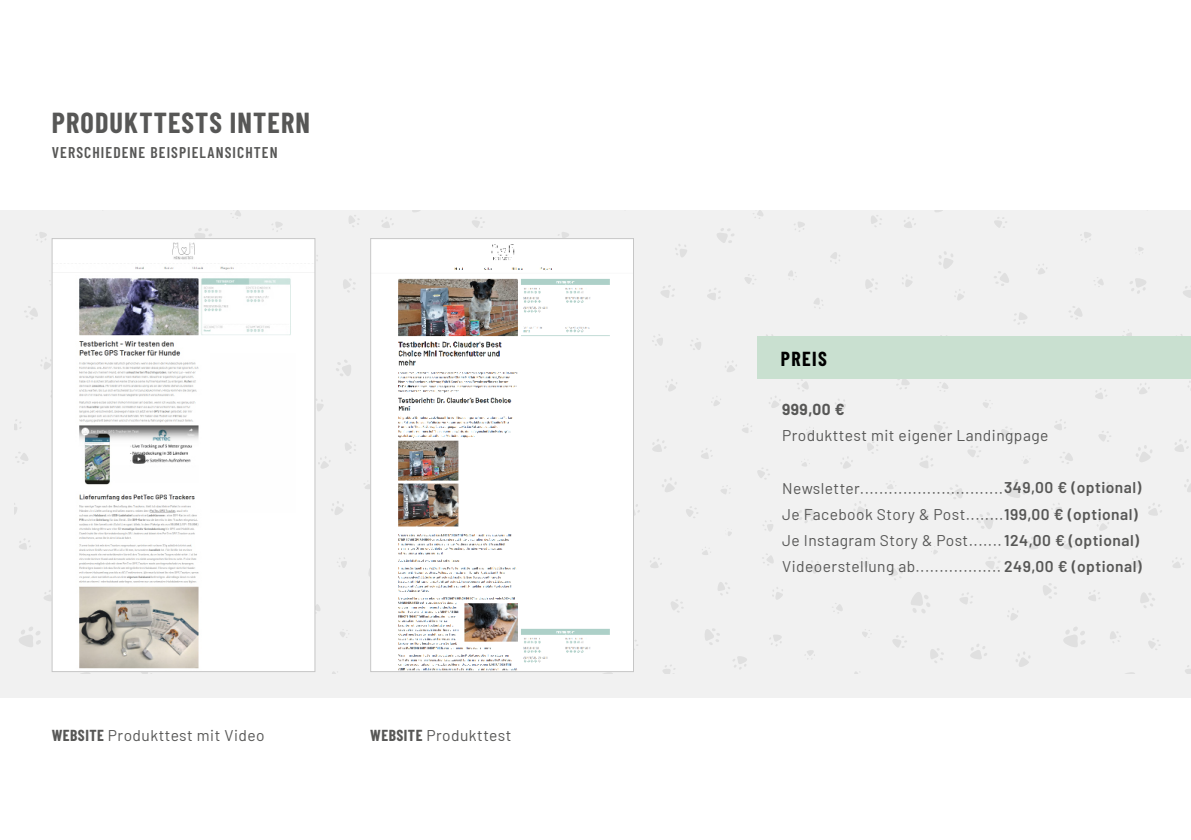
<style>
.page{position:relative;width:1191px;height:840px;background:#fff}
.page>*{position:absolute;margin:0;border:0;box-sizing:border-box;transform-origin:0 0}
.t1{font:700 28.2px "Barlow Condensed";letter-spacing:.04em;color:#575756}
.t2{font:700 19.8px "Barlow Condensed";letter-spacing:.07em;color:#000}
.t3{font:15.6px/26.2px "Barlow";letter-spacing:.03em;color:#575756}
.t4{font:600 15.6px "Barlow Condensed";letter-spacing:.07em;color:#575756}
.t5{font:700 15.6px "Barlow";color:#575756}
.s1{font-family:"Barlow Condensed";font-weight:700}
.s2{font-weight:600}
</style>
<div class="page">
<div style="left:0;top:210px;width:1191px;height:487px;background:#f1f1f1"></div>
<svg style="left:78px;top:671px;width:13px;height:2px"></svg>
<svg style="left:601px;top:671px;width:12px;height:2px"></svg>
<svg style="left:412px;top:210px;width:8px;height:2px"></svg>
<svg style="left:935px;top:210px;width:8px;height:2px"></svg>
<svg style="left:19px;top:627px;width:22px;height:20px"></svg>
<svg style="left:331px;top:501px;width:13px;height:14px"></svg>
<svg style="left:15px;top:452px;width:13px;height:12px"></svg>
<svg style="left:705px;top:628px;width:15px;height:16px"></svg>
<svg style="left:799px;top:508px;width:16px;height:15px"></svg>
<svg style="left:662px;top:478px;width:15px;height:14px"></svg>
<svg style="left:733px;top:656px;width:14px;height:13px"></svg>
<svg style="left:652px;top:439px;width:14px;height:13px"></svg>
<svg style="left:634px;top:504px;width:6px;height:11px"></svg>
<svg style="left:718px;top:582px;width:12px;height:13px"></svg>
<svg style="left:671px;top:599px;width:13px;height:13px"></svg>
<svg style="left:853px;top:501px;width:13px;height:14px"></svg>
<svg style="left:808px;top:560px;width:12px;height:13px"></svg>
<svg style="left:1063px;top:627px;width:22px;height:20px"></svg>
<svg style="left:911px;top:592px;width:19px;height:21px"></svg>
<svg style="left:1007px;top:479px;width:20px;height:18px"></svg>
<svg style="left:977px;top:512px;width:16px;height:17px"></svg>
<svg style="left:1136px;top:445px;width:16px;height:17px"></svg>
<svg style="left:970px;top:644px;width:17px;height:15px"></svg>
<svg style="left:1140px;top:592px;width:15px;height:16px"></svg>
<svg style="left:1043px;top:583px;width:14px;height:15px"></svg>
<svg style="left:1016px;top:652px;width:14px;height:15px"></svg>
<svg style="left:1184px;top:479px;width:7px;height:13px"></svg>
<svg style="left:930px;top:648px;width:14px;height:15px"></svg>
<svg style="left:949px;top:485px;width:14px;height:14px"></svg>
<svg style="left:985px;top:557px;width:15px;height:12px"></svg>
<svg style="left:1175px;top:439px;width:13px;height:13px"></svg>
<svg style="left:920px;top:455px;width:13px;height:13px"></svg>
<svg style="left:1148px;top:503px;width:14px;height:12px"></svg>
<svg style="left:934px;top:421px;width:14px;height:12px"></svg>
<svg style="left:892px;top:635px;width:15px;height:13px"></svg>
<svg style="left:1028px;top:537px;width:14px;height:12px"></svg>
<svg style="left:960px;top:593px;width:13px;height:11px"></svg>
<svg style="left:968px;top:446px;width:13px;height:11px"></svg>
<svg style="left:1185px;top:665px;width:6px;height:8px"></svg>
<svg style="left:1060px;top:452px;width:13px;height:12px"></svg>
<svg style="left:194px;top:228px;width:18px;height:10px"></svg>
<svg style="left:336px;top:360px;width:15px;height:16px"></svg>
<svg style="left:343px;top:278px;width:13px;height:14px"></svg>
<svg style="left:24px;top:306px;width:14px;height:13px"></svg>
<svg style="left:717px;top:228px;width:17px;height:15px"></svg>
<svg style="left:661px;top:285px;width:14px;height:13px"></svg>
<svg style="left:707px;top:288px;width:14px;height:12px"></svg>
<svg style="left:865px;top:278px;width:13px;height:14px"></svg>
<svg style="left:675px;top:244px;width:12px;height:13px"></svg>
<svg style="left:939px;top:251px;width:14px;height:18px"></svg>
<svg style="left:1130px;top:278px;width:16px;height:16px"></svg>
<svg style="left:994px;top:271px;width:15px;height:15px"></svg>
<svg style="left:1183px;top:286px;width:8px;height:12px"></svg>
<svg style="left:1069px;top:306px;width:13px;height:13px"></svg>
<svg style="left:1014px;top:312px;width:13px;height:13px"></svg>
<svg style="left:896px;top:378px;width:14px;height:11px"></svg>
<svg style="left:140px;top:671px;width:13px;height:2px"></svg>
<svg style="left:318px;top:456px;width:13px;height:12px"></svg>
<svg style="left:44px;top:589px;width:8px;height:12px"></svg>
<svg style="left:14px;top:419px;width:7px;height:11px"></svg>
<svg style="left:345px;top:442px;width:11px;height:11px"></svg>
<svg style="left:14px;top:503px;width:3px;height:11px"></svg>
<svg style="left:19px;top:538px;width:12px;height:11px"></svg>
<svg style="left:663px;top:665px;width:12px;height:8px"></svg>
<svg style="left:840px;top:457px;width:13px;height:11px"></svg>
<svg style="left:686px;top:506px;width:12px;height:12px"></svg>
<svg style="left:772px;top:587px;width:11px;height:13px"></svg>
<svg style="left:769px;top:635px;width:13px;height:11px"></svg>
<svg style="left:867px;top:441px;width:11px;height:12px"></svg>
<svg style="left:762px;top:554px;width:12px;height:11px"></svg>
<svg style="left:757px;top:468px;width:13px;height:11px"></svg>
<svg style="left:650px;top:557px;width:12px;height:11px"></svg>
<svg style="left:701px;top:448px;width:12px;height:11px"></svg>
<svg style="left:763px;top:520px;width:10px;height:11px"></svg>
<svg style="left:891px;top:568px;width:12px;height:12px"></svg>
<svg style="left:1103px;top:482px;width:12px;height:10px"></svg>
<svg style="left:1001px;top:427px;width:13px;height:11px"></svg>
<svg style="left:1099px;top:431px;width:12px;height:11px"></svg>
<svg style="left:1088px;top:590px;width:12px;height:11px"></svg>
<svg style="left:1054px;top:419px;width:12px;height:11px"></svg>
<svg style="left:1007px;top:608px;width:11px;height:12px"></svg>
<svg style="left:1148px;top:638px;width:12px;height:12px"></svg>
<svg style="left:1110px;top:631px;width:11px;height:12px"></svg>
<svg style="left:1097px;top:519px;width:12px;height:11px"></svg>
<svg style="left:1063px;top:539px;width:12px;height:10px"></svg>
<svg style="left:1172px;top:557px;width:12px;height:11px"></svg>
<svg style="left:1051px;top:503px;width:11px;height:11px"></svg>
<svg style="left:1131px;top:556px;width:11px;height:12px"></svg>
<svg style="left:315px;top:398px;width:9px;height:14px"></svg>
<svg style="left:349px;top:215px;width:11px;height:12px"></svg>
<svg style="left:40px;top:356px;width:12px;height:13px"></svg>
<svg style="left:51px;top:387px;width:1px;height:12px"></svg>
<svg style="left:315px;top:252px;width:3px;height:12px"></svg>
<svg style="left:36px;top:232px;width:11px;height:10px"></svg>
<svg style="left:272px;top:222px;width:11px;height:10px"></svg>
<svg style="left:835px;top:399px;width:11px;height:12px"></svg>
<svg style="left:472px;top:217px;width:13px;height:11px"></svg>
<svg style="left:382px;top:217px;width:12px;height:11px"></svg>
<svg style="left:690px;top:338px;width:11px;height:12px"></svg>
<svg style="left:871px;top:215px;width:11px;height:12px"></svg>
<svg style="left:769px;top:396px;width:12px;height:12px"></svg>
<svg style="left:797px;top:379px;width:11px;height:12px"></svg>
<svg style="left:725px;top:361px;width:12px;height:11px"></svg>
<svg style="left:665px;top:379px;width:12px;height:12px"></svg>
<svg style="left:652px;top:334px;width:11px;height:12px"></svg>
<svg style="left:830px;top:252px;width:10px;height:12px"></svg>
<svg style="left:558px;top:232px;width:11px;height:6px"></svg>
<svg style="left:745px;top:274px;width:11px;height:10px"></svg>
<svg style="left:794px;top:222px;width:11px;height:10px"></svg>
<svg style="left:994px;top:217px;width:13px;height:11px"></svg>
<svg style="left:904px;top:217px;width:12px;height:11px"></svg>
<svg style="left:1137px;top:383px;width:12px;height:11px"></svg>
<svg style="left:902px;top:274px;width:10px;height:13px"></svg>
<svg style="left:1095px;top:388px;width:12px;height:11px"></svg>
<svg style="left:1080px;top:232px;width:11px;height:10px"></svg>
<svg style="left:1036px;top:264px;width:11px;height:10px"></svg>
<svg style="left:954px;top:289px;width:11px;height:11px"></svg>
<svg style="left:337px;top:557px;width:10px;height:11px"></svg>
<svg style="left:315px;top:602px;width:5px;height:11px"></svg>
<svg style="left:340px;top:629px;width:9px;height:8px"></svg>
<svg style="left:859px;top:557px;width:10px;height:11px"></svg>
<svg style="left:742px;top:424px;width:10px;height:9px"></svg>
<svg style="left:832px;top:603px;width:11px;height:10px"></svg>
<svg style="left:805px;top:650px;width:10px;height:9px"></svg>
<svg style="left:721px;top:485px;width:10px;height:9px"></svg>
<svg style="left:702px;top:547px;width:9px;height:8px"></svg>
<svg style="left:364px;top:483px;width:6px;height:6px"></svg>
<svg style="left:862px;top:629px;width:8px;height:8px"></svg>
<svg style="left:806px;top:427px;width:8px;height:8px"></svg>
<svg style="left:801px;top:459px;width:9px;height:7px"></svg>
<svg style="left:728px;top:532px;width:4px;height:4px"></svg>
<svg style="left:886px;top:483px;width:10px;height:6px"></svg>
<svg style="left:921px;top:511px;width:8px;height:9px"></svg>
<svg style="left:1023px;top:456px;width:6px;height:8px"></svg>
<svg style="left:931px;top:550px;width:7px;height:4px"></svg>
<svg style="left:231px;top:210px;width:10px;height:9px"></svg>
<svg style="left:49px;top:277px;width:3px;height:10px"></svg>
<svg style="left:814px;top:298px;width:9px;height:11px"></svg>
<svg style="left:753px;top:210px;width:10px;height:9px"></svg>
<svg style="left:711px;top:396px;width:10px;height:10px"></svg>
<svg style="left:788px;top:270px;width:9px;height:10px"></svg>
<svg style="left:938px;top:382px;width:10px;height:10px"></svg>
<svg style="left:1123px;top:329px;width:9px;height:6px"></svg>
<svg style="left:1094px;top:277px;width:9px;height:10px"></svg>
<svg style="left:983px;top:400px;width:10px;height:8px"></svg>
<svg style="left:1138px;top:247px;width:6px;height:8px"></svg>
<img style="left:54px;top:240px;width:259px;height:429px">
<div style="left:52px;top:238px;width:263px;height:433px;border:1px solid #c6c6c6"></div>
<img style="left:372px;top:240px;width:260px;height:429px">
<div style="left:370px;top:238px;width:264px;height:433px;border:1px solid #c6c6c6"></div>
<div style="left:758px;top:335px;width:433px;height:43px;background:#c9e0d0"></div>
<h1 class="t1" style="left:52px;top:103px;width:260px">PRODUKTTESTS INTERN</h1>
<p class="t4" style="left:52px;top:141px;width:227px">VERSCHIEDENE BEISPIELANSICHTEN</p>
<p class="t3" style="left:52px;top:720px;width:214px"><span class="s1">WEBSITE</span> Produkttest mit Video</p>
<p class="t3" style="left:370px;top:720px;width:143px"><span class="s1">WEBSITE</span> Produkttest</p>
<p class="t2" style="left:781px;top:345px;width:48px">PREIS</p>
<p class="t5" style="left:782px;top:397px;width:64px">999,00 €</p>
<p class="t3" style="left:782px;top:421px;width:268px">Produkttest mit eigener Landingpage</p>
<p class="t3" style="left:782px;top:473px;width:361px">Newsletter..............................<span class="s2">349,00 € (optional)<br></span>Je Facebook Story &amp; Post........<span class="s2">199,00 € (optional)<br></span>Je Instagram Story &amp; Post.......<span class="s2">124,00 € (optional)<br></span>Videoerstellung ab.................. <span class="s2">249,00 € (optional)</span></p>
</div>
